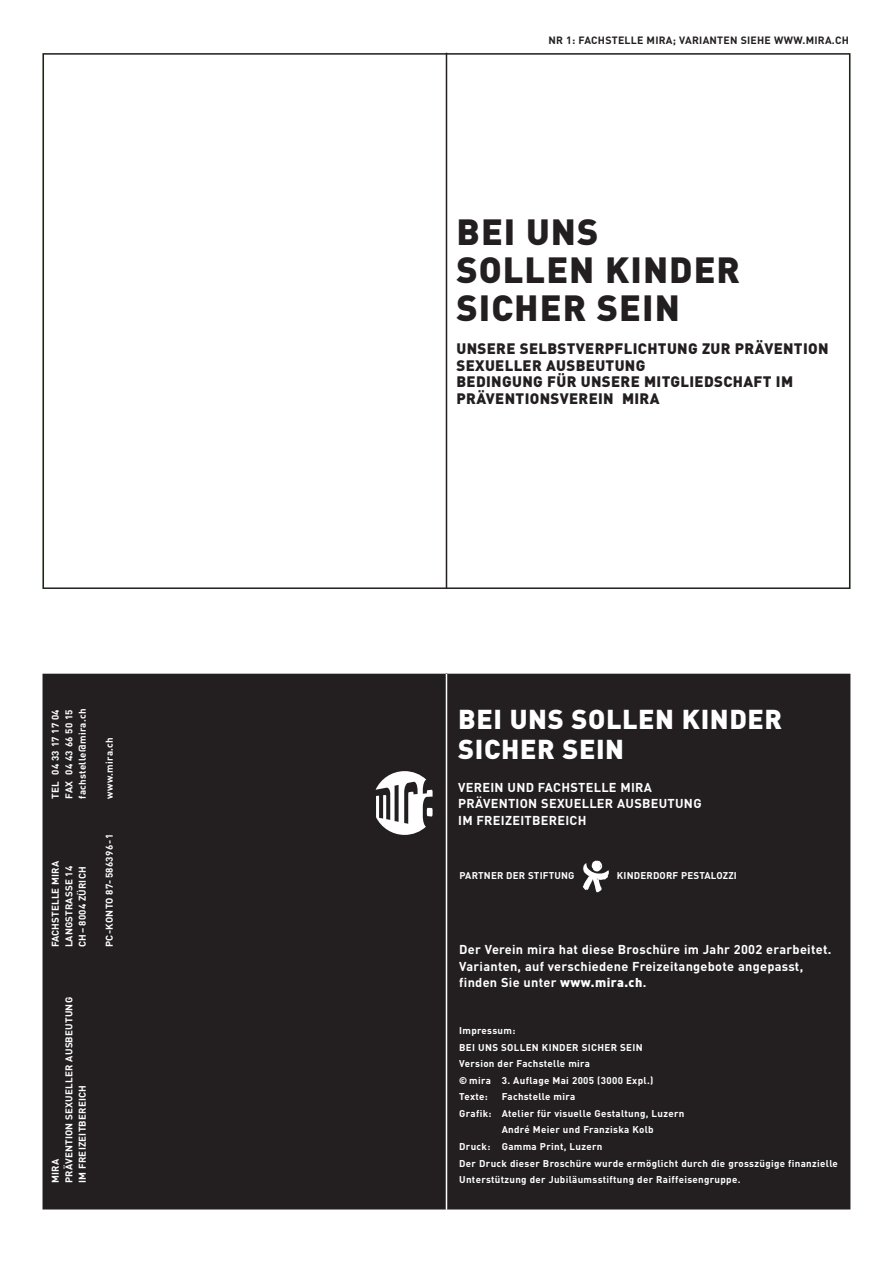
<style>
.page{position:relative;width:893px;height:1263px;background:#fff}
.page>*{position:absolute;margin:0;border:0;box-sizing:border-box;transform-origin:0 0}
.t1{font:900 36px/38.2px "DIN";letter-spacing:.03em;color:#231f20}
.t2{font:900 27px/30px "DIN";letter-spacing:.02em;color:#fff}
.t3{font:900 15px/16.5px "DIN";letter-spacing:.02em;color:#231f20}
.t4{font:700 12.75px/16.5px "DIN";letter-spacing:.02em;color:#fff}
.t5{font:700 10.5px "DIN";letter-spacing:.02em;color:#231f20}
.t6{font:700 9.75px/13.5px "DIN";letter-spacing:.03em;color:#fff}
.s1{font-weight:900}
</style>
<div class="page">
<div style="left:44px;top:675px;width:805px;height:533px;background:#231f20"></div>
<hr style="left:446px;top:674px;width:1px;height:536px;background:#fff">
<svg style="left:376px;top:771px;width:57px;height:64px"></svg>
<hr style="left:446px;top:53px;width:1px;height:535px;background:#231f20">
<img style="left:582px;top:860px;width:27px;height:32px">
<p class="t6" style="left:49px;top:798px;width:91px;text-align:justify;rotate:-90deg">TEL 04 33 17 17 04<br>FAX 04 43 66 50 15 fachstelle@mira.ch</p>
<p class="t6" style="left:49px;top:947px;width:88px;rotate:-90deg">FACHSTELLE MIRA<br>LANGSTRASSE 14<br>CH – 8004 ZÜRICH</p>
<p class="t6" style="left:103px;top:798px;width:63px;rotate:-90deg">www.mira.ch</p>
<p class="t6" style="left:103px;top:947px;width:115px;rotate:-90deg">PC-KONTO 87-586396-1</p>
<p class="t6" style="left:49px;top:1183px;width:188px;rotate:-90deg">MIRA<br>PRÄVENTION SEXUELLER AUSBEUTUNG<br>IM FREIZEITBEREICH</p>
<p class="t5" style="left:549px;top:34px;width:302px">NR 1: FACHSTELLE MIRA; VARIANTEN SIEHE WWW.MIRA.CH</p>
<h1 class="t1" style="left:456px;top:213px;width:285px">BEI UNS<br>SOLLEN KINDER<br>SICHER SEIN</h1>
<h3 class="t3" style="left:456px;top:341px;width:374px">UNSERE SELBSTVERPFLICHTUNG ZUR PRÄVENTION SEXUELLER AUSBEUTUNG<br>BEDINGUNG FÜR UNSERE MITGLIEDSCHAFT IM PRÄVENTIONSVEREIN MIRA</h3>
<h2 class="t2" style="left:458px;top:704px;width:326px">BEI UNS SOLLEN KINDER<br>SICHER SEIN</h2>
<h3 class="t4" style="left:458px;top:779px;width:245px">VEREIN UND FACHSTELLE MIRA<br>PRÄVENTION SEXUELLER AUSBEUTUNG<br>IM FREIZEITBEREICH</h3>
<p class="t6" style="left:459px;top:869px;width:117px">PARTNER DER STIFTUNG</p>
<p class="t6" style="left:617px;top:869px;width:121px">KINDERDORF PESTALOZZI</p>
<h3 class="t4" style="left:459px;top:941px;width:374px">Der Verein mira hat diese Broschüre im Jahr 2002 erarbeitet.<br>Varianten, auf verschiedene Freizeitangebote angepasst, finden Sie unter <span class="s1">www.mira.ch</span>.</h3>
<p class="t6" style="left:459px;top:1023px;width:196px;line-height:16.5px">Impressum:<br>BEI UNS SOLLEN KINDER SICHER SEIN<br>Version der Fachstelle mira<br><span class="s1">©</span> mira 3. Auflage Mai 2005 (3000 Expl.)<br>Texte:</p>
<p class="t6" style="left:502px;top:1090px;width:75px">Fachstelle mira</p>
<p class="t6" style="left:459px;top:1107px;width:227px">Grafik: Atelier für visuelle Gestaltung, Luzern</p>
<p class="t6" style="left:502px;top:1123px;width:153px">André Meier und Franziska Kolb</p>
<p class="t6" style="left:459px;top:1140px;width:145px">Druck: Gamma Print, Luzern</p>
<p class="t6" style="left:459px;top:1156px;width:380px">Der Druck dieser Broschüre wurde ermöglicht durch die grosszügige finanzielle</p>
<p class="t6" style="left:459px;top:1173px;width:283px">Unterstützung der Jubiläumsstiftung der Raiffeisengruppe.</p>
<p class="t6" style="left:455px;top:1172px;width:117px">PARTNER DER STIFTUNG</p>
<p class="t6" style="left:612px;top:1172px;width:121px">KINDERDORF PESTALOZZI</p>
</div>
